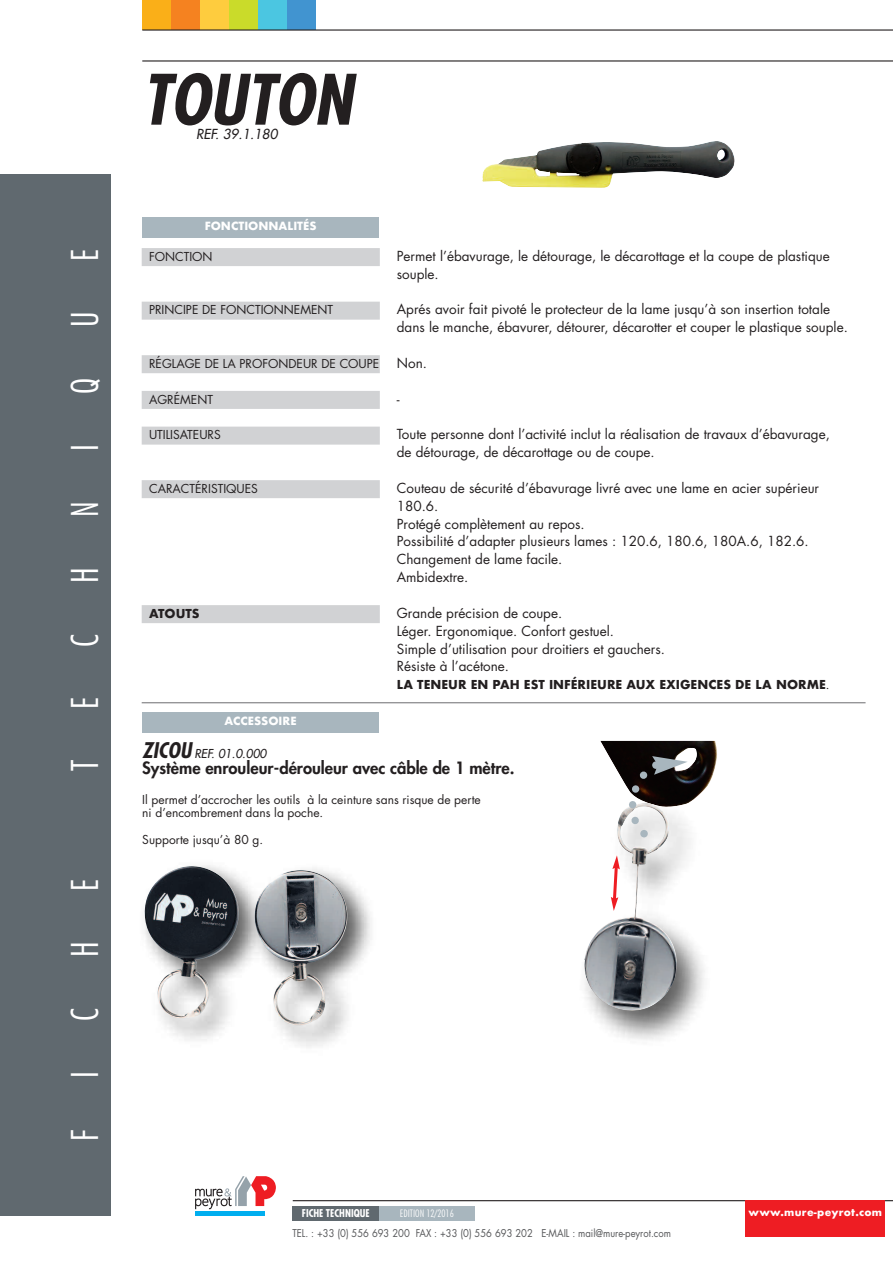
<style>
.page{position:relative;width:893px;height:1263px;background:#fff}
.page>*{position:absolute;margin:0;border:0;box-sizing:border-box;transform-origin:0 0}
.t1{font:italic 700 condensed 67.5px "Futura";color:#231f20}
.t2{font:300 condensed 36px "Futura";color:#fff}
.t3{font:800 16.5px "Futura";color:#231f20}
.t4{font:13.5px/17.9px "Futura";color:#231f20}
.t5{font:italic 13.5px "Futura";color:#231f20}
.t6{font:12px/13.2px "Futura";color:#231f20}
.t7{font:700 12px "Futura";color:#231f20}
.t8{font:italic 12px "Futura";color:#231f20}
.t9{font:700 10.95px "Futura";color:#fff}
.t10{font:10.5px "Futura";color:#57585a;scale:.9 1}
.t11{font:700 condensed 10.5px "Futura";color:#fff}
.t12{font:300 condensed 10.5px "Futura BT";color:#fff}
.t13{font:700 10.35px "Futura";letter-spacing:.025em;color:#fff}
.s1{font-weight:400}
.s2{font-weight:700;font-stretch:condensed;font-size:21px}
</style>
<div class="page">
<div style="left:0;top:174px;width:111px;height:1041px;background:#60696f"></div>
<div style="left:142px;top:217px;width:237px;height:20px;background:#a8b6be"></div>
<div style="left:142px;top:712px;width:237px;height:20px;background:#a8b6be"></div>
<hr style="left:293px;top:1200px;width:600px;height:1px;background:#231f20">
<div style="left:746px;top:1200px;width:139px;height:37px;background:#ee1d23"></div>
<svg style="left:195px;top:1176px;width:81px;height:33px"></svg>
<div style="left:195px;top:1211px;width:69px;height:5px;background:#00aeef"></div>
<div style="left:292px;top:1206px;width:87px;height:15px;background:#60696f"></div>
<div style="left:379px;top:1206px;width:95px;height:15px;background:#a8b6be"></div>
<div style="left:142px;top:0;width:29px;height:29px;background:#faaf18"></div>
<div style="left:171px;top:0;width:29px;height:29px;background:#f58220"></div>
<div style="left:200px;top:0;width:29px;height:29px;background:#fecc3e"></div>
<div style="left:229px;top:0;width:29px;height:29px;background:#cadb2a"></div>
<div style="left:258px;top:0;width:29px;height:29px;background:#4bc6e1"></div>
<div style="left:287px;top:0;width:29px;height:29px;background:#4194d0"></div>
<hr style="left:142px;top:29px;width:751px;height:2px;background:#231f20">
<hr style="left:142px;top:60px;width:751px;height:2px;background:#231f20">
<img style="left:482px;top:141px;width:253px;height:47px">
<div style="left:142px;top:248px;width:238px;height:18px;background:#d1d2d4"></div>
<div style="left:142px;top:302px;width:238px;height:18px;background:#d1d2d4"></div>
<div style="left:142px;top:355px;width:238px;height:18px;background:#d1d2d4"></div>
<div style="left:142px;top:391px;width:238px;height:18px;background:#d1d2d4"></div>
<div style="left:142px;top:427px;width:238px;height:18px;background:#d1d2d4"></div>
<div style="left:142px;top:480px;width:238px;height:18px;background:#d1d2d4"></div>
<div style="left:142px;top:605px;width:238px;height:18px;background:#d1d2d4"></div>
<hr style="left:142px;top:702px;width:724px;height:1px;background:#6c6d70">
<img style="left:600px;top:741px;width:117px;height:40px">
<img style="left:584px;top:781px;width:126px;height:259px">
<img style="left:636px;top:855px;width:1px;height:66px">
<img style="left:144px;top:865px;width:227px;height:182px">
<img style="left:145px;top:866px;width:203px;height:159px">
<svg style="left:611px;top:855px;width:9px;height:56px"></svg>
<svg style="left:627px;top:756px;width:61px;height:88px"></svg>
<h2 class="t2" style="left:69px;top:261px;width:14px;rotate:-90deg">E</h2>
<h2 class="t2" style="left:69px;top:327px;width:17px;rotate:-90deg">U</h2>
<h2 class="t2" style="left:69px;top:394px;width:18px;rotate:-90deg">Q</h2>
<h2 class="t2" style="left:69px;top:451px;width:8px;rotate:-90deg">I</h2>
<h2 class="t2" style="left:69px;top:517px;width:17px;rotate:-90deg">N</h2>
<h2 class="t2" style="left:69px;top:583px;width:17px;rotate:-90deg">H</h2>
<h2 class="t2" style="left:69px;top:647px;width:15px;rotate:-90deg">C</h2>
<h2 class="t2" style="left:69px;top:709px;width:14px;rotate:-90deg">E</h2>
<h2 class="t2" style="left:69px;top:771px;width:13px;rotate:-90deg">T</h2>
<h2 class="t2" style="left:69px;top:891px;width:14px;rotate:-90deg">E</h2>
<h2 class="t2" style="left:69px;top:957px;width:17px;rotate:-90deg">H</h2>
<h2 class="t2" style="left:69px;top:1021px;width:15px;rotate:-90deg">C</h2>
<h2 class="t2" style="left:69px;top:1078px;width:8px;rotate:-90deg">I</h2>
<h2 class="t2" style="left:69px;top:1141px;width:14px;rotate:-90deg">F</h2>
<h1 class="t1" style="left:142px;top:70px;width:211px">TOUTON</h1>
<p class="t5" style="left:196px;top:127px;width:83px">REF. 39.1.180</p>
<p class="t9" style="left:205px;top:218px;width:113px">FONCTIONNALITÉS</p>
<p class="t6" style="left:149px;top:251px;width:65px">FONCTION</p>
<p class="t4" style="left:397px;top:248px;width:434px">Permet l’ébavurage, le détourage, le décarottage et la coupe de plastique souple.</p>
<p class="t6" style="left:149px;top:304px;width:186px">PRINCIPE DE FONCTIONNEMENT</p>
<p class="t4" style="left:397px;top:302px;width:452px">Aprés avoir fait pivoté le protecteur de la lame jusqu’à son insertion totale dans le manche, ébavurer, détourer, décarotter et couper le plastique souple.</p>
<p class="t6" style="left:149px;top:358px;width:232px">RÉGLAGE DE LA PROFONDEUR DE COUPE</p>
<p class="t4" style="left:397px;top:355px;width:32px">Non.</p>
<p class="t6" style="left:149px;top:394px;width:65px">AGRÉMENT</p>
<p class="t4" style="left:397px;top:391px;width:4px">-</p>
<p class="t6" style="left:149px;top:429px;width:73px">UTILISATEURS</p>
<p class="t4" style="left:397px;top:427px;width:434px">Toute personne dont l’activité inclut la réalisation de travaux d’ébavurage, de détourage, de décarottage ou de coupe.</p>
<p class="t6" style="left:149px;top:483px;width:110px">CARACTÉRISTIQUES</p>
<p class="t4" style="left:397px;top:480px;width:424px">Couteau de sécurité d’ébavurage livré avec une lame en acier supérieur 180.6.<br>Protégé complètement au repos.<br>Possibilité d’adapter plusieurs lames : 120.6, 180.6, 180A.6, 182.6.<br>Changement de lame facile.<br>Ambidextre.</p>
<p class="t7" style="left:149px;top:605px;width:52px">ATOUTS</p>
<p class="t4" style="left:397px;top:606px;width:270px">Grande précision de coupe.<br>Léger. Ergonomique. Confort gestuel.<br>Simple d’utilisation pour droitiers et gauchers.<br>Résiste à l’acétone.</p>
<p class="t7" style="left:397px;top:676px;width:434px">LA TENEUR EN PAH EST INFÉRIEURE AUX EXIGENCES DE LA NORME<span class="s1">.</span></p>
<p class="t9" style="left:225px;top:713px;width:74px">ACCESSOIRE</p>
<p class="t8" style="left:142px;top:747px;width:126px"><span class="s2">ZICOU</span> REF. 01.0.000</p>
<p class="t3" style="left:142px;top:760px;width:374px">Système enrouleur-dérouleur avec câble de 1 mètre.</p>
<p class="t6" style="left:142px;top:794px;width:340px">Il permet d’accrocher les outils à la ceinture sans risque de perte ni d’encombrement dans la poche.</p>
<p class="t6" style="left:142px;top:834px;width:122px">Supporte jusqu’à 80 g.</p>
<p class="t11" style="left:302px;top:1208px;width:69px">FICHE TECHNIQUE</p>
<p class="t12" style="left:400px;top:1209px;width:56px">EDITION 12/2016</p>
<p class="t10" style="left:292px;top:1228px;width:422px">TEL. : +33 (0) 556 693 200 FAX : +33 (0) 556 693 202 E-MAIL : mail@mure-peyrot.com</p>
<p class="t13" style="left:749px;top:1204px;width:135px">www.mure-peyrot.com</p>
</div>
